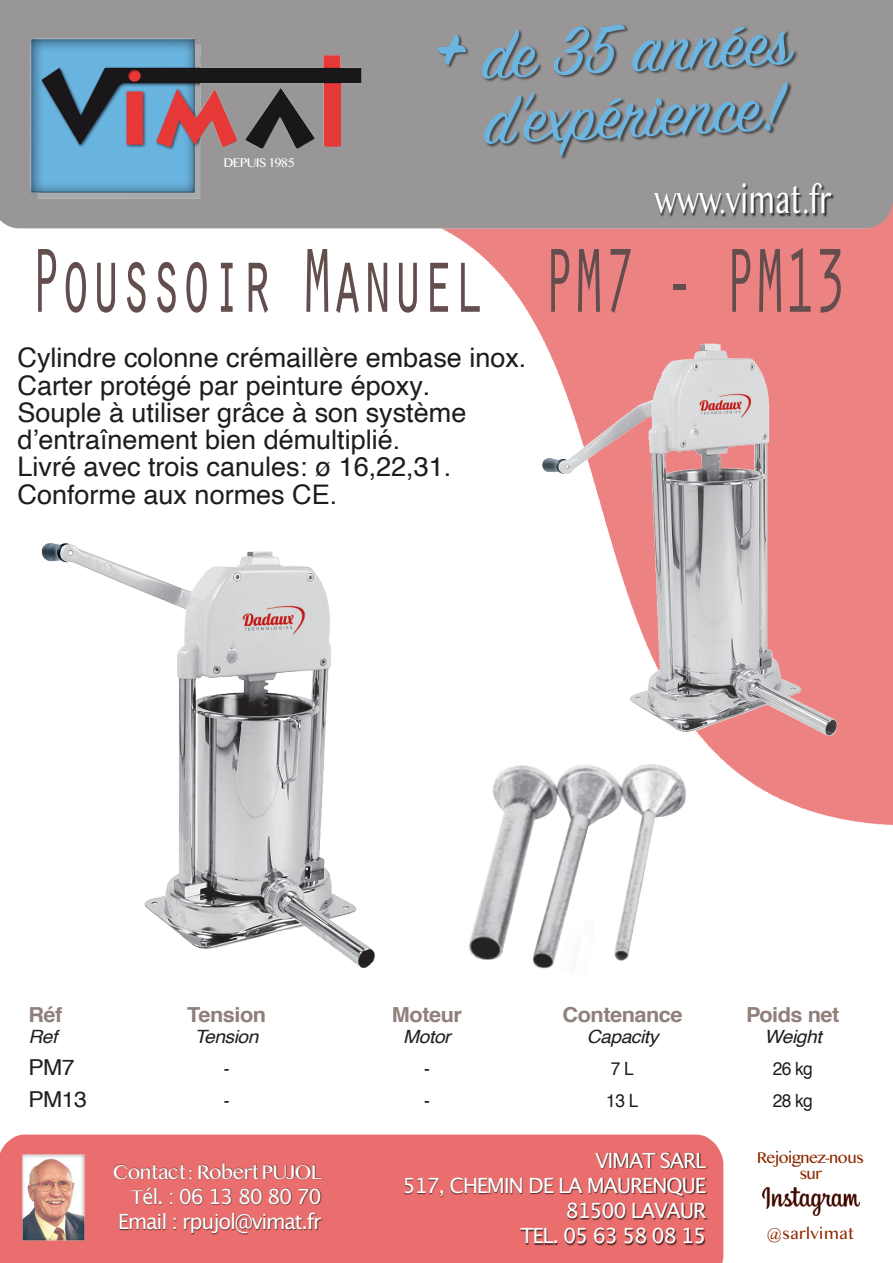
<style>
.page{position:relative;width:893px;height:1263px;background:#fff}
.page>*{position:absolute;margin:0;border:0;box-sizing:border-box;transform-origin:0 0}
.t1{font:94.05px "Orator Std";letter-spacing:-.05em;color:#634d4d;scale:.58 1}
.t2{font:75px/65.1px "Sign Painter House Script";color:#6bb5e0;text-align:center}
.t3{font:40.05px "Lao MN";color:#fff;scale:.71 1}
.t4{font:27px/27.5px "Helvetica";color:#1d1d1b}
.t5{font:21.9px "Helvetica";letter-spacing:-.02em;color:#231e1e;scale:1.05 1}
.t6{font:21px/25.2px "Lucida Grande";letter-spacing:-.06em;color:#fff;text-align:right}
.t7{font:21px "Lao MN";letter-spacing:-.06em;color:#fff}
.t8{font:700 20.7px "Helvetica";letter-spacing:-.02em;color:#90807c;scale:1.05 1}
.t9{font:italic 18.3px "Helvetica";color:#231e1e;scale:1.05 1}
.t10{font:18.3px "Helvetica";letter-spacing:-.035em;color:#231e1e;scale:.95 1}
.t11{font:16.5px/16.5px "Lao MN";letter-spacing:-.06em;color:#8c2900;text-align:center}
.t12{font:16.5px "Lao MN";color:#8f2900}
.t13{font:13.5px "Lao MN";letter-spacing:-.06em;color:#fff}
.s1{font-size:108px}
.s2{font-family:"Lao MN"}
</style>
<div class="page">
<img style="left:468px;top:825px;width:186px;height:144px">
<div style="left:0;top:1135px;width:723px;height:128px;background:#e96e6d"></div>
<img style="left:113px;top:1163px;width:210px;height:72px">
<img style="left:22px;top:1155px;width:63px;height:85px">
<img style="left:405px;top:1152px;width:302px;height:93px">
<img style="left:762px;top:1188px;width:97px;height:27px">
<img style="left:443px;top:229px;width:450px;height:596px">
<img style="left:41px;top:543px;width:334px;height:426px">
<img style="left:537px;top:341px;width:304px;height:401px">
<img style="left:437px;top:24px;width:361px;height:137px">
<img style="left:654px;top:184px;width:180px;height:33px">
<img style="left:31px;top:39px;width:330px;height:159px">
<p class="t13" style="left:223px;top:157px;width:73px">DEPUIS1985</p>
<h2 class="t2" style="left:430px;top:30px;width:360px;rotate:-3deg"><span class="s1">+</span> de 35 années d’expérience!</h2>
<h3 class="t3" style="left:654px;top:183px;width:251px">www.vimat.fr</h3>
<h1 class="t1" style="left:29px;top:249px;width:1411px">Poussoir Manuel PM7 - PM13</h1>
<p class="t4" style="left:18px;top:345px;width:510px">Cylindre colonne crémaillère embase inox.<br>Carter protégé par peinture époxy.<br>Souple à utiliser grâce à son système d’entraînement bien démultiplié.<br>Livré avec trois canules: ø 16,22,31.<br>Conforme aux normes CE.</p>
<p class="t8" style="left:28px;top:1006px;width:34px">Réf</p>
<p class="t8" style="left:187px;top:1006px;width:77px">Tension</p>
<p class="t8" style="left:392px;top:1006px;width:68px">Moteur</p>
<p class="t8" style="left:562px;top:1006px;width:116px">Contenance</p>
<p class="t8" style="left:746px;top:1006px;width:90px">Poids net</p>
<p class="t9" style="left:28px;top:1030px;width:33px">Ref</p>
<p class="t9" style="left:195px;top:1030px;width:66px">Tension</p>
<p class="t9" style="left:403px;top:1030px;width:50px">Motor</p>
<p class="t9" style="left:587px;top:1030px;width:70px">Capacity</p>
<p class="t9" style="left:764px;top:1030px;width:60px">Weight</p>
<p class="t5" style="left:28px;top:1059px;width:46px">PM7</p>
<p class="t10" style="left:224px;top:1061px;width:8px">-</p>
<p class="t10" style="left:424px;top:1061px;width:8px">-</p>
<p class="t10" style="left:611px;top:1061px;width:26px">7L</p>
<p class="t10" style="left:773px;top:1061px;width:44px">26 kg</p>
<p class="t5" style="left:28px;top:1090px;width:57px">PM13</p>
<p class="t10" style="left:224px;top:1093px;width:8px">-</p>
<p class="t10" style="left:424px;top:1093px;width:8px">-</p>
<p class="t10" style="left:606px;top:1093px;width:35px">13 L</p>
<p class="t10" style="left:773px;top:1093px;width:44px">28 kg</p>
<p class="t7" style="left:112px;top:1163px;width:211px">Contact: RobertPUJOL</p>
<p class="t6" style="left:118px;top:1185px;width:206px"><span class="s2">T</span>él. : 06 13 80 80 70<br>Email : rpujol@vimat.fr</p>
<p class="t6" style="left:402px;top:1149px;width:305px">VIMAT SARL<br>517, CHEMIN DE LA MAURENQUE<br>81500 LAVAUR<br>TEL. 05 63 58 08 15</p>
<p class="t11" style="left:757px;top:1150px;width:109px">Rejoignez-nous sur</p>
<p class="t12" style="left:767px;top:1226px;width:89px">@sarlvimat</p>
</div>
